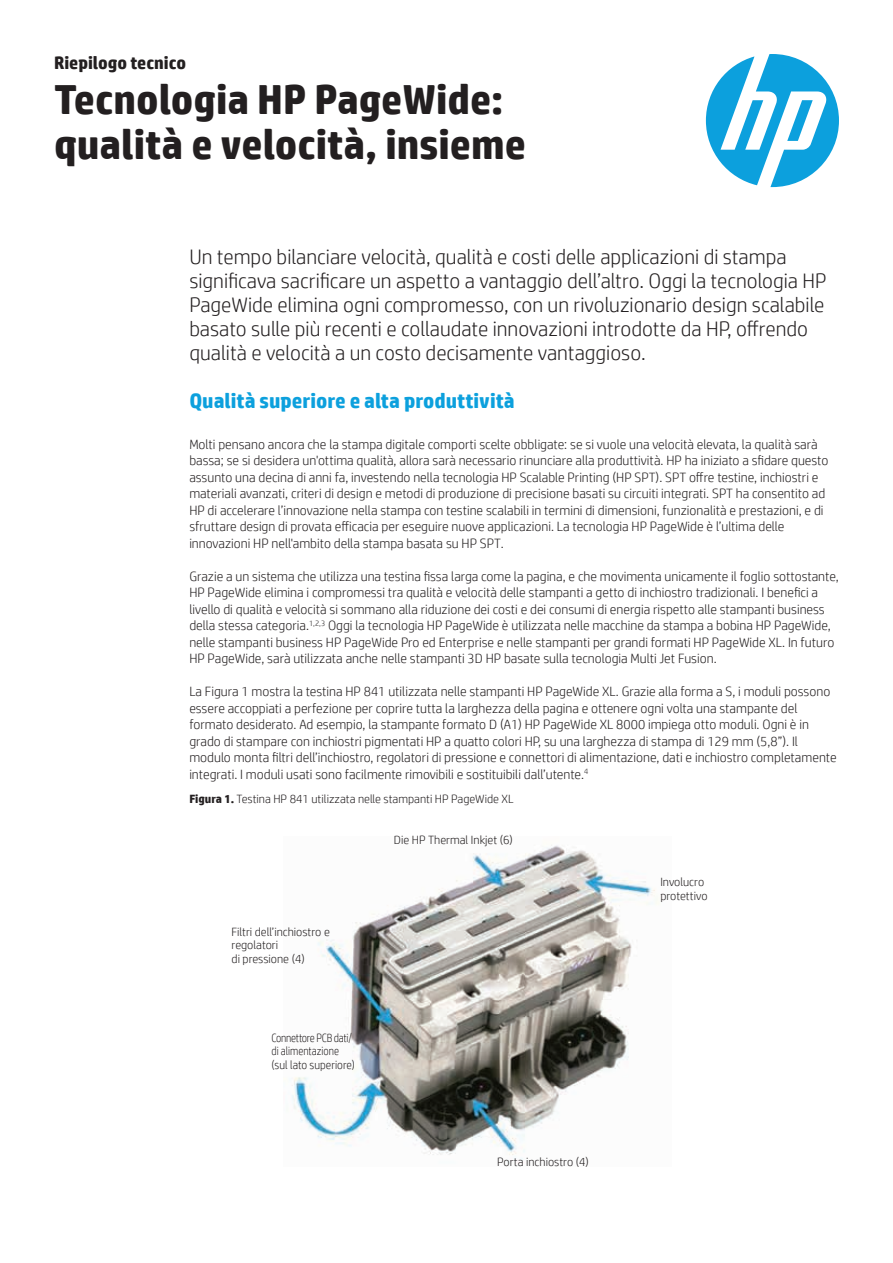
<style>
.page{position:relative;width:893px;height:1263px;background:#fff}
.page>*{position:absolute;margin:0;border:0;box-sizing:border-box;transform-origin:0 0}
.t1{font:700 42px/45px "HP Simplified ME";color:#231f20}
.t2{font:300 21px/24px "HP Simplified ME";color:#231f20}
.t3{font:700 21px "HP Simplified ME";color:#0ca0dd}
.t4{font:700 18px "HP Simplified ME";color:#231f20}
.t5{font:300 13.5px/16.5px "HP Simplified ME";color:#231f20}
.t6{font:300 12px/13.5px "HP Simplified ME";color:#231f20}
.t7{font:300 12px/13.5px "HP Simplified ME";color:#231f20;scale:.85 1}
.s1{font-weight:700}
</style>
<div class="page">
<img style="left:292px;top:845px;width:367px;height:319px">
<svg style="left:706px;top:54px;width:133px;height:133px"></svg>
<h3 class="t4" style="left:54px;top:52px;width:134px">Riepilogo tecnico</h3>
<h1 class="t1" style="left:54px;top:77px;width:473px">Tecnologia HP PageWide: qualità e velocità, insieme</h1>
<p class="t2" style="left:189px;top:245px;width:639px">Un tempo bilanciare velocità, qualità e costi delle applicazioni di stampa significava sacrificare un aspetto a vantaggio dell’altro. Oggi la tecnologia HP PageWide elimina ogni compromesso, con un rivoluzionario design scalabile basato sulle più recenti e collaudate innovazioni introdotte da HP, offrendo qualità e velocità a un costo decisamente vantaggioso.</p>
<h2 class="t3" style="left:189px;top:388px;width:327px">Qualità superiore e alta produttività</h2>
<p class="t5" style="left:189px;top:436px;width:641px">Molti pensano ancora che la stampa digitale comporti scelte obbligate: se si vuole una velocità elevata, la qualità sarà bassa; se si desidera un'ottima qualità, allora sarà necessario rinunciare alla produttività. HP ha iniziato a sfidare questo assunto una decina di anni fa, investendo nella tecnologia HP Scalable Printing (HP SPT). SPT offre testine, inchiostri e materiali avanzati, criteri di design e metodi di produzione di precisione basati su circuiti integrati. SPT ha consentito ad HP di accelerare l’innovazione nella stampa con testine scalabili in termini di dimensioni, funzionalità e prestazioni, e di sfruttare design di provata efficacia per eseguire nuove applicazioni. La tecnologia HP PageWide è l’ultima delle innovazioni HP nell'ambito della stampa basata su HP SPT.</p>
<p class="t5" style="left:189px;top:568px;width:651px">Grazie a un sistema che utilizza una testina fissa larga come la pagina, e che movimenta unicamente il foglio sottostante, HP PageWide elimina i compromessi tra qualità e velocità delle stampanti a getto di inchiostro tradizionali. I benefici a livello di qualità e velocità si sommano alla riduzione dei costi e dei consumi di energia rispetto alle stampanti business della stessa categoria.<sup>1,2,3</sup> Oggi la tecnologia HP PageWide è utilizzata nelle macchine da stampa a bobina HP PageWide, nelle stampanti business HP PageWide Pro ed Enterprise e nelle stampanti per grandi formati HP PageWide XL. In futuro HP PageWide, sarà utilizzata anche nelle stampanti 3D HP basate sulla tecnologia Multi Jet Fusion.</p>
<p class="t5" style="left:189px;top:683px;width:649px">La Figura 1 mostra la testina HP 841 utilizzata nelle stampanti HP PageWide XL. Grazie alla forma a S, i moduli possono essere accoppiati a perfezione per coprire tutta la larghezza della pagina e ottenere ogni volta una stampante del formato desiderato. Ad esempio, la stampante formato D (A1) HP PageWide XL 8000 impiega otto moduli. Ogni è in grado di stampare con inchiostri pigmentati HP a quatto colori HP, su una larghezza di stampa di 129 mm (5,8”). Il modulo monta filtri dell’inchiostro, regolatori di pressione e connettori di alimentazione, dati e inchiostro completamente integrati. I moduli usati sono facilmente rimovibili e sostituibili dall’utente.<sup>4</sup></p>
<p class="t6" style="left:189px;top:792px;width:326px"><span class="s1">Figura 1.</span> Testina HP 841 utilizzata nelle stampanti HP PageWide XL</p>
<p class="t6" style="left:394px;top:833px;width:121px">Die HP Thermal Inkjet (6)</p>
<p class="t6" style="left:232px;top:925px;width:100px">Filtri dell’inchiostro e regolatori<br>di pressione (4)</p>
<p class="t7" style="left:271px;top:1031px;width:100px">Connettore PCB dati/ di alimentazione (sul lato superiore)</p>
<p class="t6" style="left:497px;top:1155px;width:93px">Porta inchiostro (4)</p>
<p class="t6" style="left:660px;top:875px;width:49px">Involucro protettivo</p>
</div>
